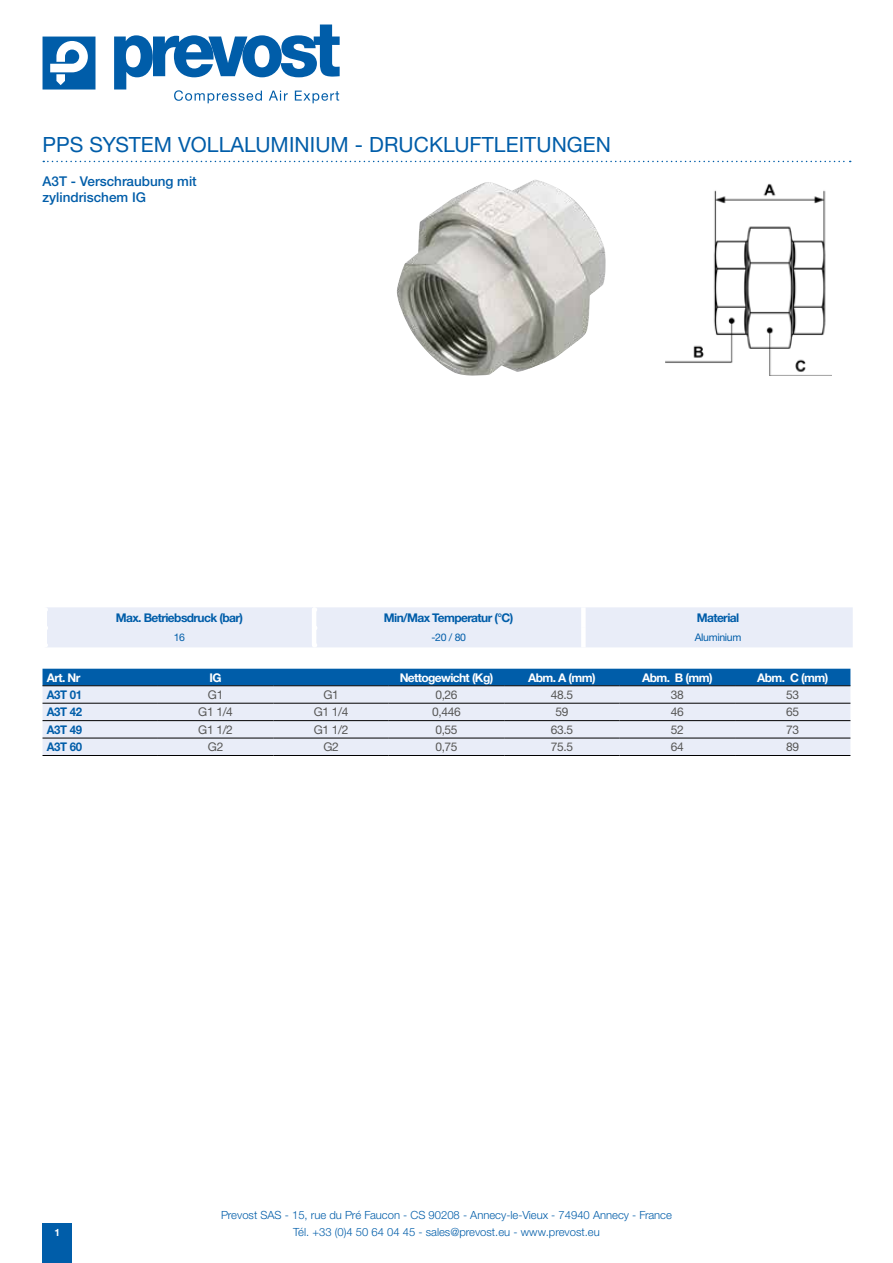
<style>
.page{position:relative;width:893px;height:1263px;background:#fff}
.page>*{position:absolute;margin:0;border:0;box-sizing:border-box;transform-origin:0 0}
.t1{font:21px "Helvetica Neue LTW1 G";letter-spacing:.005em;color:#005da9}
.t2{font:500 13.5px/16.2px "Helvetica Neue LTW1 G";color:#005da9}
.t3{font:12px "Helvetica Neue LTW1 G";letter-spacing:-.03em;color:#575756}
.t4{font:700 12px "Helvetica Neue LTW1 G";letter-spacing:-.05em;color:#005da9}
.t5{font:700 12px "Helvetica Neue LTW1 G";letter-spacing:-.05em;color:#fff}
.t6{font:700 12px "Helvetica Neue LTW1 G";letter-spacing:-.05em;color:#005da9;scale:.95 1}
.t7{font:300 11.25px "Helvetica Neue LTW1 G";color:#005da9}
.t8{font:10.5px "Helvetica Neue LTW1 G";letter-spacing:-.03em;color:#005da9}
.t9{font:700 10.05px "Helvetica Neue LTW1 G";color:#fff}
</style>
<div class="page">
<div style="left:43px;top:1224px;width:29px;height:39px;background:#005da9"></div>
<img style="left:397px;top:180px;width:209px;height:196px">
<img style="left:666px;top:183px;width:166px;height:193px">
<svg style="left:43px;top:161px;width:808px;height:1px"></svg>
<svg style="left:43px;top:37px;width:52px;height:53px"></svg>
<svg style="left:114px;top:25px;width:226px;height:78px"></svg>
<div style="left:47px;top:607px;width:806px;height:40px;background:#e9edf8"></div>
<div style="left:581px;top:607px;width:5px;height:21px;background:#fff"></div>
<div style="left:581px;top:628px;width:5px;height:19px;background:#fff"></div>
<div style="left:43px;top:669px;width:807px;height:16px;background:#005da9"></div>
<div style="left:43px;top:686px;width:807px;height:69px;background:#e9edf8"></div>
<hr style="left:43px;top:685px;width:115px;height:1px;background:#000">
<hr style="left:158px;top:685px;width:115px;height:1px;background:#000">
<hr style="left:273px;top:685px;width:116px;height:1px;background:#000">
<hr style="left:504px;top:685px;width:116px;height:1px;background:#000">
<hr style="left:620px;top:685px;width:115px;height:1px;background:#000">
<hr style="left:735px;top:685px;width:115px;height:1px;background:#000">
<hr style="left:389px;top:685px;width:115px;height:1px;background:#000">
<hr style="left:43px;top:703px;width:115px;height:1px;background:#000">
<hr style="left:158px;top:703px;width:115px;height:1px;background:#000">
<hr style="left:273px;top:703px;width:116px;height:1px;background:#000">
<hr style="left:389px;top:703px;width:115px;height:1px;background:#000">
<hr style="left:504px;top:703px;width:116px;height:1px;background:#000">
<hr style="left:620px;top:703px;width:115px;height:1px;background:#000">
<hr style="left:735px;top:703px;width:115px;height:1px;background:#000">
<hr style="left:43px;top:720px;width:115px;height:1px;background:#000">
<hr style="left:158px;top:720px;width:115px;height:1px;background:#000">
<hr style="left:273px;top:720px;width:116px;height:1px;background:#000">
<hr style="left:389px;top:720px;width:115px;height:1px;background:#000">
<hr style="left:504px;top:720px;width:116px;height:1px;background:#000">
<hr style="left:620px;top:720px;width:115px;height:1px;background:#000">
<hr style="left:735px;top:720px;width:115px;height:1px;background:#000">
<hr style="left:43px;top:738px;width:115px;height:1px;background:#000">
<hr style="left:158px;top:738px;width:115px;height:1px;background:#000">
<hr style="left:273px;top:738px;width:116px;height:1px;background:#000">
<hr style="left:389px;top:738px;width:115px;height:1px;background:#000">
<hr style="left:504px;top:738px;width:116px;height:1px;background:#000">
<hr style="left:620px;top:738px;width:115px;height:1px;background:#000">
<hr style="left:735px;top:738px;width:115px;height:1px;background:#000">
<hr style="left:43px;top:755px;width:115px;height:1px;background:#000">
<hr style="left:158px;top:755px;width:115px;height:1px;background:#000">
<hr style="left:273px;top:755px;width:116px;height:1px;background:#000">
<hr style="left:389px;top:755px;width:115px;height:1px;background:#000">
<hr style="left:504px;top:755px;width:116px;height:1px;background:#000">
<hr style="left:620px;top:755px;width:115px;height:1px;background:#000">
<hr style="left:735px;top:755px;width:115px;height:1px;background:#000">
<h1 class="t1" style="left:43px;top:132px;width:570px">PPS SYSTEM VOLLALUMINIUM - DRUCKLUFTLEITUNGEN</h1>
<p class="t2" style="left:43px;top:173px;width:156px">A3T - Verschraubung mit zylindrischem IG</p>
<p class="t4" style="left:116px;top:610px;width:129px">Max. Betriebsdruck (bar)</p>
<p class="t4" style="left:384px;top:610px;width:131px">Min/Max Temperatur (°C)</p>
<p class="t4" style="left:697px;top:610px;width:44px">Material</p>
<p class="t8" style="left:174px;top:631px;width:13px">16</p>
<p class="t8" style="left:431px;top:631px;width:36px">-20 / 80</p>
<p class="t8" style="left:695px;top:631px;width:48px">Aluminium</p>
<p class="t5" style="left:47px;top:670px;width:35px">Art. Nr</p>
<p class="t5" style="left:210px;top:670px;width:14px">IG</p>
<p class="t5" style="left:400px;top:670px;width:95px">Nettogewicht (Kg)</p>
<p class="t5" style="left:528px;top:670px;width:69px">Abm. A (mm)</p>
<p class="t5" style="left:642px;top:670px;width:72px">Abm. B (mm)</p>
<p class="t5" style="left:757px;top:670px;width:72px">Abm. C (mm)</p>
<p class="t6" style="left:47px;top:687px;width:39px">A3T 01</p>
<p class="t3" style="left:208px;top:687px;width:17px">G1</p>
<p class="t3" style="left:323px;top:687px;width:17px">G1</p>
<p class="t3" style="left:435px;top:687px;width:24px">0,26</p>
<p class="t3" style="left:551px;top:687px;width:24px">48.5</p>
<p class="t3" style="left:671px;top:687px;width:14px">38</p>
<p class="t3" style="left:786px;top:687px;width:14px">53</p>
<p class="t6" style="left:47px;top:704px;width:39px">A3T 42</p>
<p class="t3" style="left:198px;top:704px;width:36px">G1 1/4</p>
<p class="t3" style="left:314px;top:704px;width:36px">G1 1/4</p>
<p class="t3" style="left:432px;top:704px;width:30px">0,446</p>
<p class="t3" style="left:555px;top:704px;width:14px">59</p>
<p class="t3" style="left:671px;top:704px;width:14px">46</p>
<p class="t3" style="left:786px;top:704px;width:14px">65</p>
<p class="t6" style="left:47px;top:722px;width:39px">A3T 49</p>
<p class="t3" style="left:198px;top:722px;width:36px">G1 1/2</p>
<p class="t3" style="left:314px;top:722px;width:36px">G1 1/2</p>
<p class="t3" style="left:435px;top:722px;width:24px">0,55</p>
<p class="t3" style="left:551px;top:722px;width:24px">63.5</p>
<p class="t3" style="left:671px;top:722px;width:14px">52</p>
<p class="t3" style="left:786px;top:722px;width:14px">73</p>
<p class="t6" style="left:47px;top:739px;width:39px">A3T 60</p>
<p class="t3" style="left:208px;top:739px;width:17px">G2</p>
<p class="t3" style="left:323px;top:739px;width:17px">G2</p>
<p class="t3" style="left:435px;top:739px;width:24px">0,75</p>
<p class="t3" style="left:551px;top:739px;width:24px">75.5</p>
<p class="t3" style="left:671px;top:739px;width:14px">64</p>
<p class="t3" style="left:786px;top:739px;width:14px">89</p>
<p class="t7" style="left:221px;top:1208px;width:452px">Prevost SAS - 15, rue du Pré Faucon - CS 90208 - Annecy-le-Vieux - 74940 Annecy - France</p>
<p class="t9" style="left:55px;top:1226px;width:7px">1</p>
<p class="t7" style="left:293px;top:1224px;width:308px">Tél. +33 (0)4 50 64 04 45 - sales@prevost.eu - www.prevost.eu</p>
</div>
